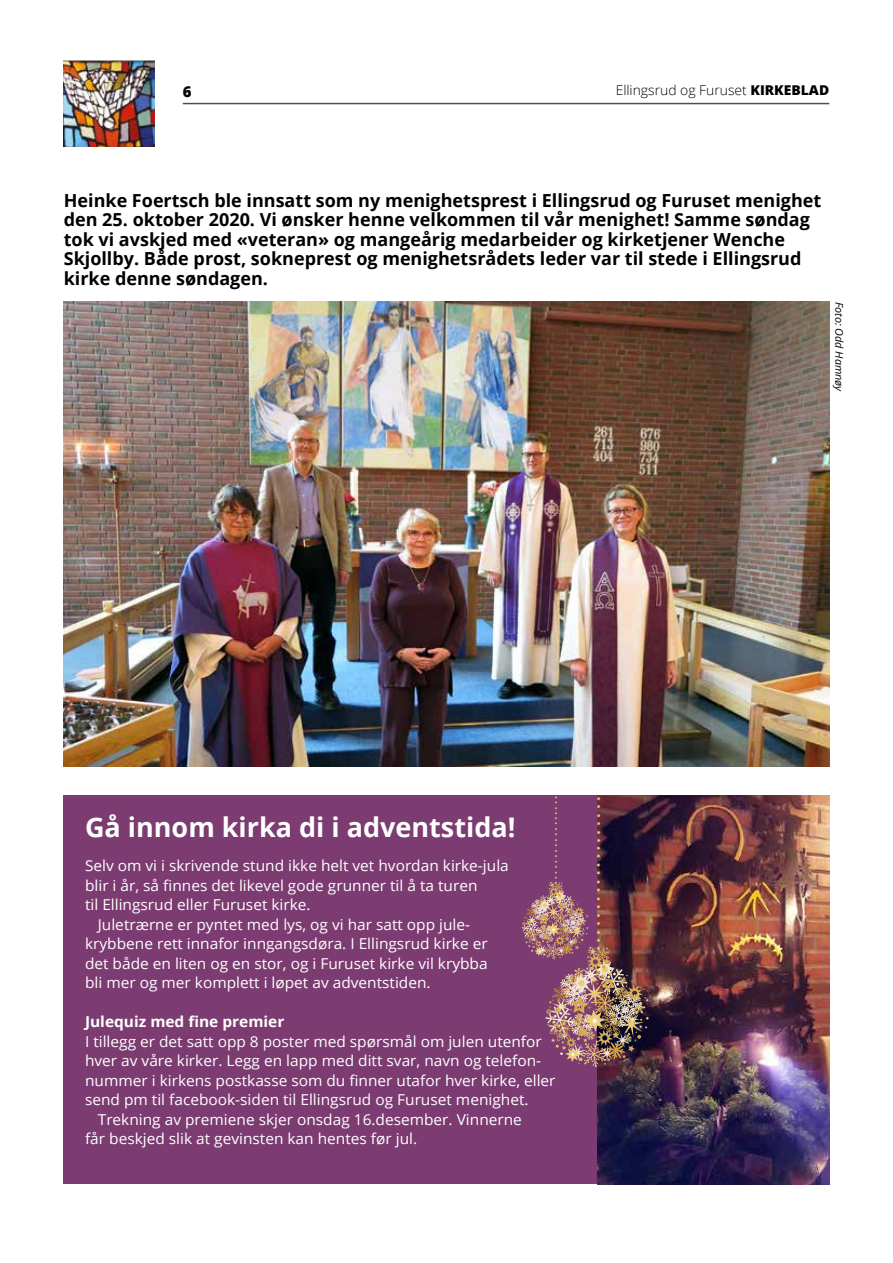
<style>
.page{position:relative;width:893px;height:1263px;background:#fff}
.page>*{position:absolute;margin:0;border:0;box-sizing:border-box;transform-origin:0 0}
.t1{font:700 27px "Open Sans";color:#fff}
.t2{font:700 18px/19.5px "Open Sans";color:#000}
.t3{font:15px "Open Sans";color:#fff}
.t4{font:700 15px "Open Sans";color:#fff}
.t5{font:800 15px "Open Sans";color:#000}
.t6{font:300 13.5px "Open Sans";color:#000}
.t7{font:italic 10.5px "Open Sans";color:#000}
.s1{font-weight:800}
</style>
<div class="page">
<hr style="left:183px;top:103px;width:646px;height:1px;background:#000">
<img style="left:64px;top:61px;width:90px;height:86px">
<img style="left:64px;top:302px;width:765px;height:464px">
<div style="left:64px;top:795px;width:765px;height:389px;background:#7c3c72"></div>
<img style="left:598px;top:795px;width:231px;height:389px">
<img style="left:522px;top:796px;width:127px;height:269px">
<p class="t5" style="left:183px;top:80px;width:10px">6</p>
<p class="t6" style="left:616px;top:81px;width:215px">Ellingsrud og Furuset <span class="s1">KIRKEBLAD</span></p>
<p class="t2" style="left:64px;top:190px;width:759px">Heinke Foertsch ble innsatt som ny menighetsprest i Ellingsrud og Furuset menighet den 25. oktober 2020. Vi ønsker henne velkommen til vår menighet! Samme søndag tok vi avskjed med «veteran» og mangeårig medarbeider og kirketjener Wenche Skjollby. Både prost, sokneprest og menighetsrådets leder var til stede i Ellingsrud kirke denne søndagen.</p>
<p class="t7" style="left:846px;top:302px;width:93px;rotate:90deg">Foto: Odd Hamnøy</p>
<h1 class="t1" style="left:85px;top:808px;width:432px">Gå innom kirka di i adventstida!</h1>
<p class="t3" style="left:85px;top:856px;width:425px">Selv om vi i skrivende stund ikke helt vet hvordan kirke-jula</p>
<p class="t3" style="left:85px;top:875px;width:394px">blir i år, så finnes det likevel gode grunner til å ta turen</p>
<p class="t3" style="left:85px;top:895px;width:227px">til Ellingsrud eller Furuset kirke.</p>
<p class="t3" style="left:98px;top:914px;width:374px">Juletrærne er pyntet med lys, og vi har satt opp jule-</p>
<p class="t3" style="left:85px;top:934px;width:404px">krybbene rett innafor inngangsdøra. I Ellingsrud kirke er</p>
<p class="t3" style="left:85px;top:953px;width:404px">det både en liten og en stor, og i Furuset kirke vil krybba</p>
<p class="t3" style="left:85px;top:973px;width:347px">bli mer og mer komplett i løpet av adventstiden.</p>
<p class="t4" style="left:85px;top:1011px;width:201px">Julequiz med fine premier</p>
<p class="t3" style="left:85px;top:1031px;width:458px">I tillegg er det satt opp 8 poster med spørsmål om julen utenfor</p>
<p class="t3" style="left:85px;top:1051px;width:456px">hver av våre kirker. Legg en lapp med ditt svar, navn og telefon-</p>
<p class="t3" style="left:85px;top:1070px;width:472px">nummer i kirkens postkasse som du finner utafor hver kirke, eller</p>
<p class="t3" style="left:85px;top:1090px;width:445px">send pm til facebook-siden til Ellingsrud og Furuset menighet.</p>
<p class="t3" style="left:98px;top:1109px;width:426px">Trekning av premiene skjer onsdag 16.desember. Vinnerne</p>
<p class="t3" style="left:85px;top:1129px;width:334px">får beskjed slik at gevinsten kan hentes før jul.</p>
</div>
